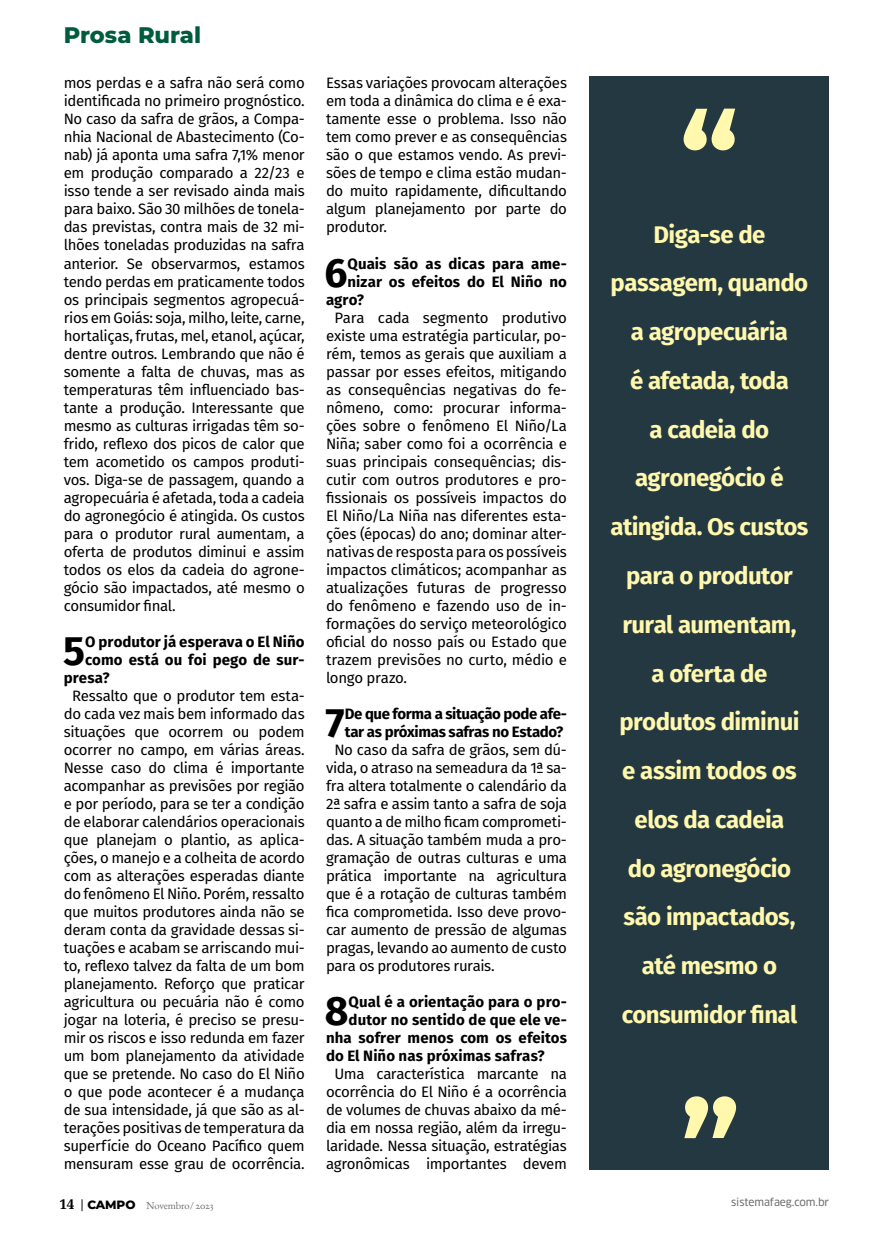
<style>
.page{position:relative;width:893px;height:1234px;background:#fff}
.page>*{position:absolute;margin:0;border:0;box-sizing:border-box;transform-origin:0 0}
.t1{font:700 40.95px "Fira Sans";color:#000}
.t2{font:700 24px/48.8px "Fira Sans";letter-spacing:-.025em;color:#fff8ad;text-align:center}
.t3{font:800 22.5px "Montserrat";color:#005c3c}
.t4{font:15px/18px "Fira Sans";letter-spacing:-.025em;color:#000;text-align:justify}
.t5{font:700 15px "Fira Sans";letter-spacing:.005em;color:#000}
.t6{font:700 15px/18px "Fira Sans";letter-spacing:-.025em;color:#000}
.t7{font:10.5px "EB Garamond 12";letter-spacing:-.01em;color:#6d6e71}
.t8{font:10.5px "Clan OSF News";letter-spacing:-.01em;color:#6d6e71}
.s1{font-family:"Droid Serif";font-weight:700;font-size:13.5px;color:#000}
.s2{font-family:"Clan OSF News";font-size:12px;color:#000}
.s3{font-family:"Montserrat";font-weight:800;font-size:12px;color:#000}
</style>
<div class="page">
<div style="left:590px;top:77px;width:239px;height:1092px;background:#243842"></div>
<svg style="left:684px;top:109px;width:51px;height:41px"></svg>
<svg style="left:684px;top:1096px;width:52px;height:41px"></svg>
<h3 class="t3" style="left:64px;top:18px;width:139px">Prosa Rural</h3>
<p class="t4" style="left:64px;top:74px;width:242px">mos perdas e a safra não será como identificada no primeiro prognóstico.<br>No caso da safra de grãos, a Compa&shy;nhia Nacional de Abastecimento (Co&shy;nab) já aponta uma safra 7,1% menor em produção comparado a 22/23 e isso tende a ser revisado ainda mais para baixo. São 30 milhões de tonela&shy;das previstas, contra mais de 32 mi&shy;lhões toneladas produzidas na safra anterior. Se observarmos, estamos tendo perdas em praticamente todos os principais segmentos agropecuá&shy;rios em Goiás: soja, milho, leite, carne, hortaliças, frutas, mel, etanol, açúcar, dentre outros. Lembrando que não é somente a falta de chuvas, mas as temperaturas têm influenciado bas&shy;tante a produção. Interessante que mesmo as culturas irrigadas têm so&shy;frido, reflexo dos picos de calor que tem acometido os campos produti&shy;vos. Diga-se de passagem, quando a agropecuária é afetada, toda a cadeia do agronegócio é atingida. Os custos para o produtor rural aumentam, a oferta de produtos diminui e assim todos os elos da cadeia do agrone&shy;gócio são impactados, até mesmo o consumidor final.</p>
<h1 class="t1" style="left:63px;top:616px;width:23px">5</h1>
<p class="t5" style="left:85px;top:628px;width:221px">O produtor já esperava o El Niño</p>
<p class="t5" style="left:85px;top:646px;width:221px">como está ou foi pego de sur-</p>
<p class="t5" style="left:64px;top:664px;width:48px">presa?</p>
<p class="t4" style="left:64px;top:686px;width:242px;text-align:center">Ressalto que o produtor tem esta&shy;do cada vez mais bem informado das situações que ocorrem ou podem ocorrer no campo, em várias áreas.<br>Nesse caso do clima é importante acompanhar as previsões por região e por período, para se ter a condição de elaborar calendários operacionais que planejam o plantio, as aplica&shy;ções, o manejo e a colheita de acordo com as alterações esperadas diante do fenômeno El Niño. Porém, ressalto que muitos produtores ainda não se deram conta da gravidade dessas si&shy;tuações e acabam se arriscando mui&shy;to, reflexo talvez da falta de um bom planejamento. Reforço que praticar agricultura ou pecuária não é como jogar na loteria, é preciso se presu&shy;mir os riscos e isso redunda em fazer um bom planejamento da atividade que se pretende. No caso do El Niño o que pode acontecer é a mudança de sua intensidade, já que são as al&shy;terações positivas de temperatura da superfície do Oceano Pacífico quem mensuram esse grau de ocorrência.</p>
<p class="t4" style="left:326px;top:74px;width:242px">Essas variações provocam alterações em toda a dinâmica do clima e é exa&shy;tamente esse o problema. Isso não tem como prever e as consequências são o que estamos vendo. As previ&shy;sões de tempo e clima estão mudan&shy;do muito rapidamente, dificultando algum planejamento por parte do produtor.</p>
<h1 class="t1" style="left:324px;top:238px;width:25px">6</h1>
<p class="t5" style="left:348px;top:250px;width:221px">Quais são as dicas para ame-</p>
<p class="t5" style="left:348px;top:268px;width:221px">nizar os efeitos do El Niño no</p>
<p class="t5" style="left:326px;top:286px;width:40px">agro?</p>
<p class="t4" style="left:326px;top:308px;width:242px;text-indent:9px">Para cada segmento produtivo existe uma estratégia particular, po&shy;rém, temos as gerais que auxiliam a passar por esses efeitos, mitigando as consequências negativas do fe&shy;nômeno, como: procurar informa&shy;ções sobre o fenômeno El Niño/La Niña; saber como foi a ocorrência e suas principais consequências; dis&shy;cutir com outros produtores e pro&shy;fissionais os possíveis impactos do El Niño/La Niña nas diferentes esta&shy;ções (épocas) do ano; dominar alter&shy;nativas de resposta para os possíveis impactos climáticos; acompanhar as atualizações futuras de progresso do fenômeno e fazendo uso de in&shy;formações do serviço meteorológico oficial do nosso país ou Estado que trazem previsões no curto, médio e longo prazo.</p>
<h1 class="t1" style="left:325px;top:688px;width:21px">7</h1>
<p class="t6" style="left:345px;top:703px;width:224px">De que forma a situação pode afe&shy;tar as próximas safras no Estado?</p>
<p class="t4" style="left:326px;top:740px;width:242px;text-indent:9px">No caso da safra de grãos, sem dú&shy;vida, o atraso na semeadura da 1ª sa&shy;fra altera totalmente o calendário da 2ª safra e assim tanto a safra de soja quanto a de milho ficam comprometi&shy;das. A situação também muda a pro&shy;gramação de outras culturas e uma prática importante na agricultura que é a rotação de culturas também fica comprometida. Isso deve provo&shy;car aumento de pressão de algumas pragas, levando ao aumento de custo para os produtores rurais.</p>
<h1 class="t1" style="left:325px;top:976px;width:25px">8</h1>
<p class="t5" style="left:349px;top:988px;width:220px">Qual é a orientação para o pro-</p>
<p class="t5" style="left:349px;top:1006px;width:220px">dutor no sentido de que ele ve-</p>
<p class="t5" style="left:326px;top:1024px;width:242px">nha sofrer menos com os efeitos</p>
<p class="t5" style="left:326px;top:1042px;width:220px">do El Niño nas próximas safras?</p>
<p class="t4" style="left:326px;top:1064px;width:242px;text-align:center">Uma característica marcante na ocorrência do El Niño é a ocorrência de volumes de chuvas abaixo da mé&shy;dia em nossa região, além da irregu&shy;laridade. Nessa situação, estratégias agronômicas importantes devem</p>
<p class="t2" style="left:610px;top:208px;width:200px">Diga-se de passagem, quando a agropecuária<br>é afetada, toda<br>a cadeia do agronegócio é atingida. Os custos para o produtor rural aumentam,<br>a oferta de produtos diminui e assim todos os elos da cadeia<br>do agronegócio são impactados, até mesmo o consumidor final</p>
<p class="t7" style="left:60px;top:1198px;width:156px"><span class="s1">14</span> <span class="s2">|</span> <span class="s3">CAMPO</span> Novembro/ 2023</p>
<p class="t8" style="left:731px;top:1195px;width:100px">sistemafaeg.com.br</p>
</div>
